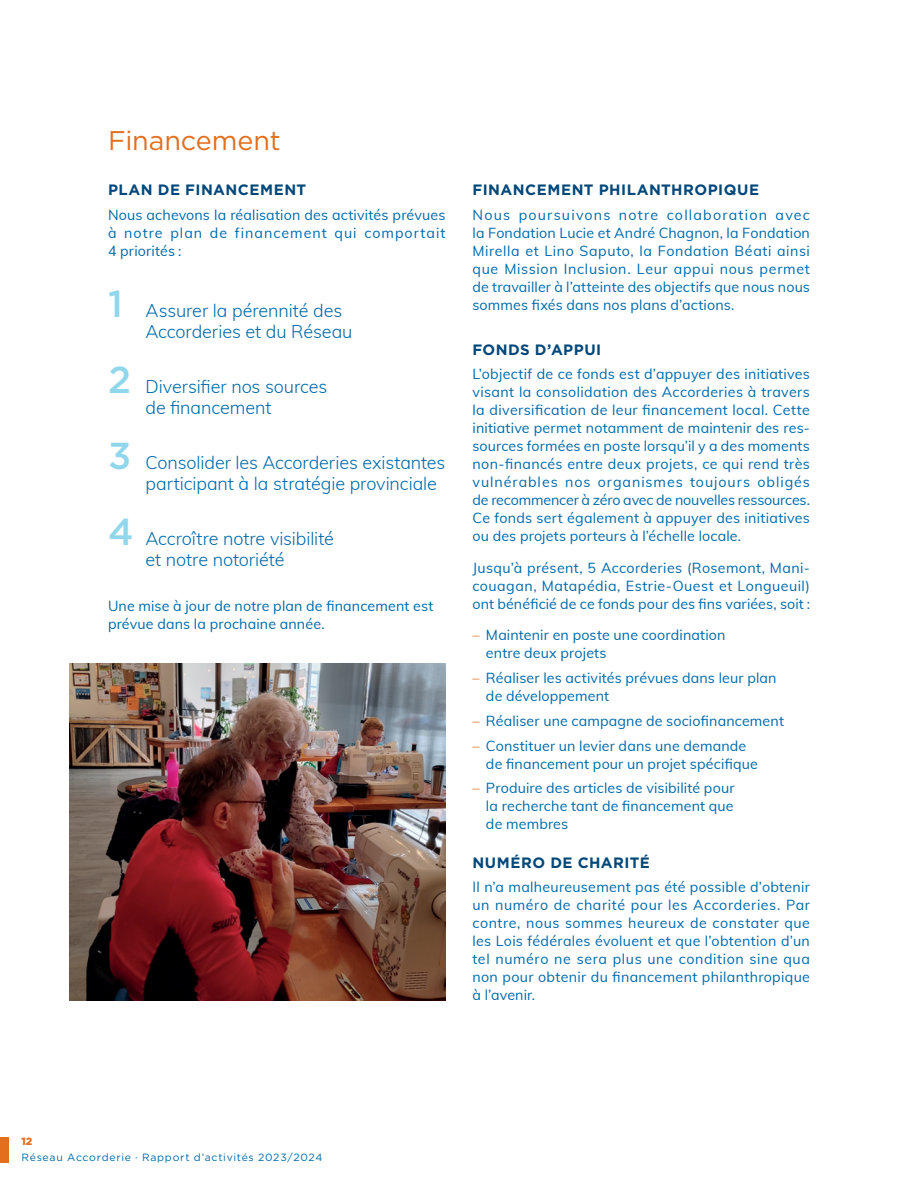
<style>
.page{position:relative;width:918px;height:1188px;background:#fff}
.page>*{position:absolute;margin:0;border:0;box-sizing:border-box;transform-origin:0 0}
.t1{font:27px "Gotham";color:#e36f1e}
.t2{font:300 18px/21px "Muli";letter-spacing:-.005em;color:#0069aa}
.t3{font:700 15px "Gotham";letter-spacing:.035em;color:#004779}
.t4{font:14.25px/18px "Muli";letter-spacing:.01em;color:#0069aa;text-align:justify}
.t5{font:10.5px "Gotham";letter-spacing:.07em;color:#0069aa}
.t6{font:900 10.5px "Gotham";color:#e36f1e}
.s1{font-family:"Gotham";font-weight:500;font-size:37.5px;color:#91d7ec}
.s2{color:#e36f1e}
</style>
<div class="page">
<img style="left:69px;top:663px;width:377px;height:337px">
<div style="left:0;top:1137px;width:9px;height:26px;background:#e36f1e"></div>
<h1 class="t1" style="left:108px;top:123px;width:174px">Financement</h1>
<p class="t3" style="left:108px;top:180px;width:200px">PLAN DE FINANCEMENT</p>
<p class="t4" style="left:108px;top:205px;width:339px">Nous achevons la réalisation des activités prévues à notre plan de financement qui comportait 4 priorités :</p>
<p class="t2" style="left:146px;top:300px;width:209px;text-indent:-38px"><span class="s1">1</span> Assurer la pérennité des<br>Accorderies et du Réseau</p>
<p class="t2" style="left:146px;top:375px;width:183px;text-indent:-38px"><span class="s1">2</span> Diversifier nos sources de financement</p>
<p class="t2" style="left:146px;top:451px;width:302px;text-indent:-38px"><span class="s1">3</span> Consolider les Accorderies existantes participant à la stratégie provinciale</p>
<p class="t2" style="left:146px;top:527px;width:190px;text-indent:-38px"><span class="s1">4</span> Accroître notre visibilité et notre notoriété</p>
<p class="t4" style="left:108px;top:596px;width:327px">Une mise à jour de notre plan de financement est prévue dans la prochaine année.</p>
<p class="t3" style="left:472px;top:180px;width:288px">FINANCEMENT PHILANTHROPIQUE</p>
<p class="t4" style="left:472px;top:205px;width:339px">Nous poursuivons notre collaboration avec la Fondation Lucie et André Chagnon, la Fondation Mirella et Lino Saputo, la Fondation Béati ainsi que Mission Inclusion. Leur appui nous permet de travailler à l’atteinte des objectifs que nous nous sommes fixés dans nos plans d’actions.</p>
<p class="t3" style="left:472px;top:339px;width:130px">FONDS D’APPUI</p>
<p class="t4" style="left:472px;top:365px;width:339px">L’objectif de ce fonds est d’appuyer des initiatives visant la consolidation des Accorderies à travers la diversification de leur financement local. Cette initiative permet notamment de maintenir des res&shy;sources formées en poste lorsqu’il y a des moments non-financés entre deux projets, ce qui rend très vulnérables nos organismes toujours obligés de recommencer à zéro avec de nouvelles ressources.<br>Ce fonds sert également à appuyer des initiatives ou des projets porteurs à l’échelle locale.</p>
<p class="t4" style="left:472px;top:558px;width:339px;text-align:left">Jusqu’à présent, 5 Accorderies (Rosemont, Mani&shy;couagan, Matapédia, Estrie-Ouest et Longueuil) ont bénéficié de ce fonds pour des fins variées, soit :</p>
<p class="t4" style="left:486px;top:626px;width:241px;text-indent:-13px"><span class="s2">–</span> Maintenir en poste une coordination entre deux projets</p>
<p class="t4" style="left:486px;top:668px;width:292px;text-indent:-13px"><span class="s2">–</span> Réaliser les activités prévues dans leur plan de développement</p>
<p class="t4" style="left:472px;top:711px;width:313px"><span class="s2">–</span> Réaliser une campagne de sociofinancement</p>
<p class="t4" style="left:486px;top:736px;width:273px;text-indent:-13px"><span class="s2">–</span> Constituer un levier dans une demande de financement pour un projet spécifique</p>
<p class="t4" style="left:486px;top:779px;width:250px;text-indent:-13px"><span class="s2">–</span> Produire des articles de visibilité pour la recherche tant de financement que de membres</p>
<p class="t3" style="left:472px;top:852px;width:179px">NUMÉRO DE CHARITÉ</p>
<p class="t4" style="left:472px;top:878px;width:339px">Il n’a malheureusement pas été possible d’obtenir un numéro de charité pour les Accorderies. Par contre, nous sommes heureux de constater que les Lois fédérales évoluent et que l’obtention d’un tel numéro ne sera plus une condition sine qua non pour obtenir du financement philanthropique à l’avenir.</p>
<p class="t6" style="left:21px;top:1134px;width:12px">12</p>
<p class="t5" style="left:21px;top:1151px;width:302px">Réseau Accorderie · Rapport d’activités 2023/2024</p>
</div>
